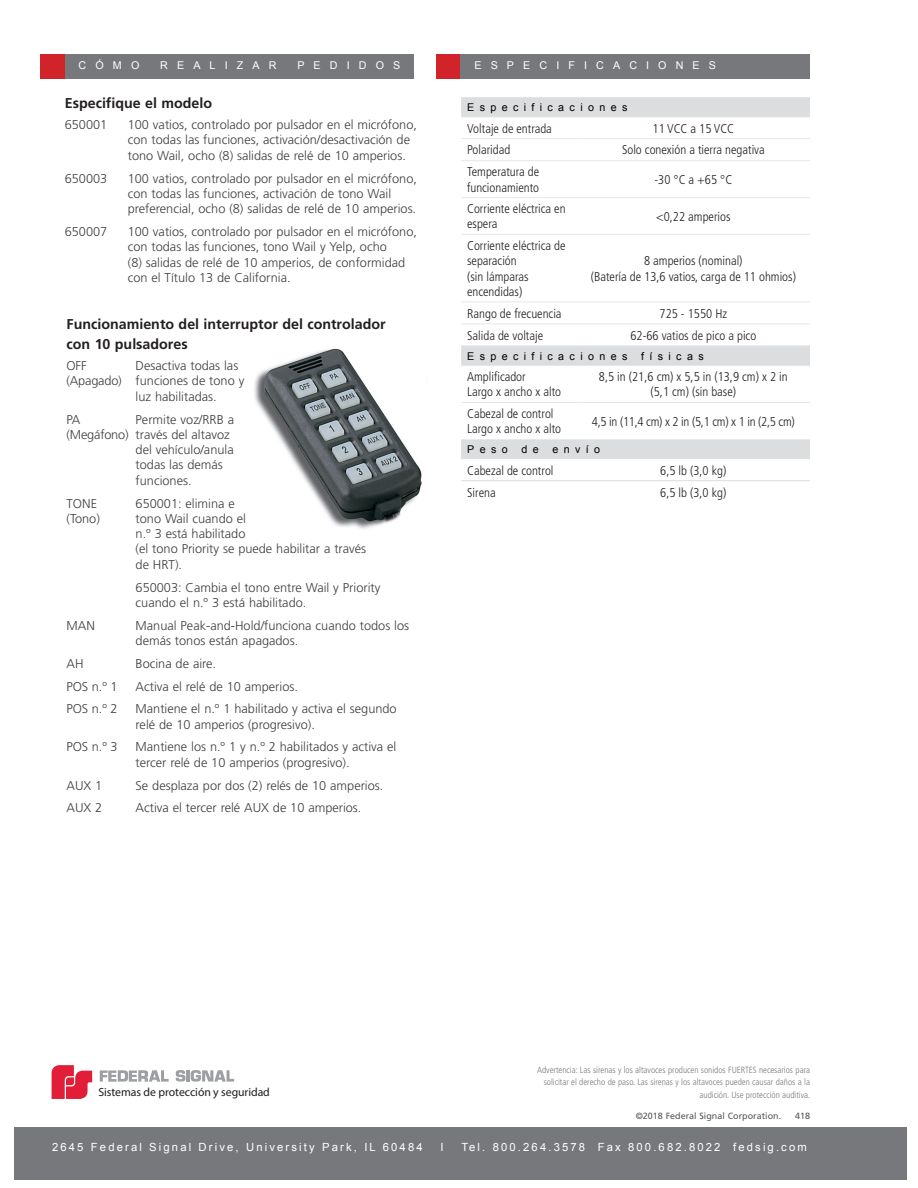
<style>
.page{position:relative;width:918px;height:1188px;background:#fff}
.page>*{position:absolute;margin:0;border:0;box-sizing:border-box;transform-origin:0 0}
.t1{font:700 14.25px/20.2px "Frutiger";color:#231f20}
.t2{font:300 12.75px/15.3px "Frutiger";color:#3e3e3f}
.t3{font:300 condensed 12.75px/15.3px "Frutiger";color:#231f20}
.t4{font:300 condensed 12.75px "Frutiger";letter-spacing:-.02em;color:#231f20}
.t5{font:11.7px "Myriad Pro";letter-spacing:-.005em;color:#211d1e}
.t6{font:11.25px "Arial";letter-spacing:.19em;color:#fff}
.t7{font:11.25px "Arial";letter-spacing:.25em;color:#fff}
.t8{font:10.8px "Arial";letter-spacing:.5em;color:#000}
.t9{font:10.8px "Arial";letter-spacing:.85em;color:#fff}
.t10{font:300 condensed 9px/12.8px "Frutiger";color:#787a7d;text-align:right}
.t11{font:9px "Frutiger";color:#57585a}
</style>
<div class="page">
<div style="left:14px;top:1127px;width:892px;height:52px;background:#76787b"></div>
<svg style="left:461px;top:97px;width:349px;height:362px"></svg>
<hr style="left:461px;top:117px;width:116px;height:1px;background:#e6e7e9">
<hr style="left:577px;top:117px;width:233px;height:1px;background:#e6e7e9">
<hr style="left:461px;top:138px;width:116px;height:1px;background:#e6e7e9">
<hr style="left:577px;top:138px;width:233px;height:1px;background:#e6e7e9">
<hr style="left:461px;top:160px;width:116px;height:1px;background:#e6e7e9">
<hr style="left:577px;top:160px;width:233px;height:1px;background:#e6e7e9">
<hr style="left:461px;top:197px;width:116px;height:1px;background:#e6e7e9">
<hr style="left:577px;top:197px;width:233px;height:1px;background:#e6e7e9">
<hr style="left:461px;top:234px;width:116px;height:1px;background:#e6e7e9">
<hr style="left:577px;top:234px;width:233px;height:1px;background:#e6e7e9">
<hr style="left:461px;top:302px;width:116px;height:1px;background:#e6e7e9">
<hr style="left:577px;top:302px;width:233px;height:1px;background:#e6e7e9">
<hr style="left:461px;top:323px;width:116px;height:1px;background:#e6e7e9">
<hr style="left:577px;top:323px;width:233px;height:1px;background:#e6e7e9">
<hr style="left:461px;top:345px;width:116px;height:1px;background:#e6e7e9">
<hr style="left:577px;top:345px;width:233px;height:1px;background:#e6e7e9">
<hr style="left:461px;top:365px;width:116px;height:1px;background:#e6e7e9">
<hr style="left:577px;top:365px;width:233px;height:1px;background:#e6e7e9">
<hr style="left:461px;top:402px;width:116px;height:1px;background:#e6e7e9">
<hr style="left:577px;top:402px;width:233px;height:1px;background:#e6e7e9">
<hr style="left:461px;top:480px;width:116px;height:1px;background:#dcdddf">
<hr style="left:577px;top:480px;width:233px;height:1px;background:#dcdddf">
<svg style="left:52px;top:1065px;width:40px;height:34px"></svg>
<svg style="left:176px;top:1070px;width:58px;height:12px"></svg>
<svg style="left:100px;top:1070px;width:69px;height:12px"></svg>
<img style="left:254px;top:348px;width:168px;height:181px">
<div style="left:40px;top:54px;width:26px;height:25px;background:#d1232a"></div>
<div style="left:436px;top:54px;width:25px;height:25px;background:#d1232a"></div>
<div style="left:65px;top:54px;width:349px;height:25px;background:#76787b"></div>
<div style="left:461px;top:54px;width:349px;height:25px;background:#76787b"></div>
<p class="t9" style="left:79px;top:58px;width:62px">CÓMO</p>
<p class="t9" style="left:160px;top:58px;width:118px">REALIZAR</p>
<p class="t9" style="left:297px;top:58px;width:104px">PEDIDOS</p>
<p class="t9" style="left:474px;top:58px;width:243px">ESPECIFICACIONES</p>
<p class="t1" style="left:65px;top:93px;width:149px">Especifique el modelo</p>
<p class="t2" style="left:65px;top:117px;width:44px">650001</p>
<p class="t2" style="left:128px;top:117px;width:291px">100 vatios, controlado por pulsador en el micrófono, con todas las funciones, activación/desactivación de tono Wail, ocho (8) salidas de relé de 10 amperios.</p>
<p class="t2" style="left:65px;top:171px;width:44px">650003</p>
<p class="t2" style="left:128px;top:171px;width:291px">100 vatios, controlado por pulsador en el micrófono, con todas las funciones, activación de tono Wail preferencial, ocho (8) salidas de relé de 10 amperios.</p>
<p class="t2" style="left:65px;top:224px;width:44px">650007</p>
<p class="t2" style="left:128px;top:224px;width:291px">100 vatios, controlado por pulsador en el micrófono, con todas las funciones, tono Wail y Yelp, ocho<br>(8) salidas de relé de 10 amperios, de conformidad con el Título 13 de California.</p>
<p class="t1" style="left:67px;top:313px;width:321px">Funcionamiento del interruptor del controlador con 10 pulsadores</p>
<p class="t2" style="left:67px;top:358px;width:22px">OFF</p>
<p class="t2" style="left:136px;top:358px;width:104px">Desactiva todas las</p>
<p class="t2" style="left:67px;top:374px;width:179px">(Apagado) funciones de tono y</p>
<p class="t2" style="left:136px;top:389px;width:83px">luz habilitadas.</p>
<p class="t2" style="left:67px;top:412px;width:15px">PA</p>
<p class="t2" style="left:136px;top:412px;width:100px">Permite voz/RRB a</p>
<p class="t2" style="left:67px;top:427px;width:165px">(Megáfono) través del altavoz</p>
<p class="t2" style="left:136px;top:442px;width:100px">del vehículo/anula</p>
<p class="t2" style="left:136px;top:458px;width:89px">todas las demás</p>
<p class="t2" style="left:136px;top:473px;width:57px">funciones.</p>
<p class="t2" style="left:67px;top:496px;width:32px">TONE</p>
<p class="t2" style="left:136px;top:496px;width:101px">650001: elimina e</p>
<p class="t2" style="left:67px;top:511px;width:35px">(Tono)</p>
<p class="t2" style="left:136px;top:511px;width:232px">tono Wail cuando el<br>n.º 3 está habilitado<br>(el tono Priority se puede habilitar a través de HRT).</p>
<p class="t2" style="left:136px;top:580px;width:246px">650003: Cambia el tono entre Wail y Priority cuando el n.º 3 está habilitado.</p>
<p class="t2" style="left:67px;top:618px;width:30px">MAN</p>
<p class="t2" style="left:136px;top:618px;width:275px">Manual Peak-and-Hold/funciona cuando todos los demás tonos están apagados.</p>
<p class="t2" style="left:67px;top:656px;width:19px">AH</p>
<p class="t2" style="left:136px;top:656px;width:82px">Bocina de aire.</p>
<p class="t2" style="left:67px;top:679px;width:53px">POS n.º 1</p>
<p class="t2" style="left:136px;top:679px;width:164px">Activa el relé de 10 amperios.</p>
<p class="t2" style="left:67px;top:701px;width:53px">POS n.º 2</p>
<p class="t2" style="left:136px;top:701px;width:263px">Mantiene el n.º 1 habilitado y activa el segundo relé de 10 amperios (progresivo).</p>
<p class="t2" style="left:67px;top:740px;width:53px">POS n.º 3</p>
<p class="t2" style="left:136px;top:740px;width:262px">Mantiene los n.º 1 y n.º 2 habilitados y activa el tercer relé de 10 amperios (progresivo).</p>
<p class="t2" style="left:67px;top:778px;width:37px">AUX 1</p>
<p class="t2" style="left:136px;top:778px;width:249px">Se desplaza por dos (2) relés de 10 amperios.</p>
<p class="t2" style="left:67px;top:800px;width:37px">AUX 2</p>
<p class="t2" style="left:136px;top:800px;width:227px">Activa el tercer relé AUX de 10 amperios.</p>
<p class="t8" style="left:467px;top:100px;width:162px">Especificaciones</p>
<p class="t3" style="left:467px;top:121px;width:86px">Voltaje de entrada</p>
<p class="t3" style="left:653px;top:121px;width:83px">11 VCC a 15 VCC</p>
<p class="t3" style="left:467px;top:143px;width:45px">Polaridad</p>
<p class="t3" style="left:622px;top:143px;width:144px">Solo conexión a tierra negativa</p>
<p class="t3" style="left:467px;top:164px;width:74px">Temperatura de funcionamiento</p>
<p class="t3" style="left:655px;top:172px;width:79px">-30 °C a +65 °C</p>
<p class="t3" style="left:467px;top:201px;width:100px">Corriente eléctrica en espera</p>
<p class="t3" style="left:656px;top:209px;width:76px">&lt;0,22 amperios</p>
<p class="t3" style="left:467px;top:238px;width:100px">Corriente eléctrica de separación<br>(sin lámparas encendidas)</p>
<p class="t3" style="left:591px;top:253px;width:207px;text-align:center">8 amperios (nominal)<br>(Batería de 13,6 vatios, carga de 11 ohmios)</p>
<p class="t3" style="left:467px;top:306px;width:96px">Rango de frecuencia</p>
<p class="t3" style="left:660px;top:306px;width:69px">725 - 1550 Hz</p>
<p class="t3" style="left:467px;top:328px;width:78px">Salida de voltaje</p>
<p class="t3" style="left:630px;top:328px;width:127px">62-66 vatios de pico a pico</p>
<p class="t8" style="left:467px;top:349px;width:162px">Especificaciones</p>
<p class="t8" style="left:641px;top:349px;width:64px">físicas</p>
<p class="t3" style="left:467px;top:369px;width:95px">Amplificador<br>Largo x ancho x alto</p>
<p class="t3" style="left:599px;top:369px;width:190px;text-align:center">8,5 in (21,6 cm) x 5,5 in (13,9 cm) x 2 in (5,1 cm) (sin base)</p>
<p class="t3" style="left:467px;top:406px;width:95px">Cabezal de control<br>Largo x ancho x alto</p>
<p class="t4" style="left:592px;top:414px;width:204px">4,5 in (11,4 cm) x 2 in (5,1 cm) x 1 in (2,5 cm)</p>
<p class="t8" style="left:467px;top:442px;width:42px">Peso</p>
<p class="t8" style="left:521px;top:442px;width:19px">d e</p>
<p class="t8" style="left:552px;top:442px;width:49px">envío</p>
<p class="t3" style="left:467px;top:463px;width:88px">Cabezal de control</p>
<p class="t3" style="left:660px;top:463px;width:68px">6,5 lb (3,0 kg)</p>
<p class="t3" style="left:467px;top:485px;width:30px">Sirena</p>
<p class="t3" style="left:660px;top:485px;width:68px">6,5 lb (3,0 kg)</p>
<p class="t5" style="left:98px;top:1085px;width:173px">Sistemas de protección y seguridad</p>
<p class="t10" style="left:537px;top:1063px;width:275px">Advertencia: Las sirenas y los altavoces producen sonidos FUERTES necesarios para solicitar el derecho de paso. Las sirenas y los altavoces pueden causar daños a la audición. Use protección auditiva.</p>
<p class="t11" style="left:636px;top:1110px;width:147px">©2018 Federal Signal Corporation.</p>
<p class="t11" style="left:795px;top:1110px;width:17px">418</p>
<p class="t7" style="left:328px;top:1139px;width:117px">T 708.534.4756</p>
<p class="t7" style="left:458px;top:1139px;width:117px">F 708.534.4852</p>
<p class="t7" style="left:588px;top:1139px;width:188px">federalsignal-indust.com</p>
<p class="t6" style="left:789px;top:1139px;width:4px">|</p>
<p class="t6" style="left:52px;top:1140px;width:372px">2645 Federal Signal Drive, University Park, IL 60484</p>
<p class="t6" style="left:441px;top:1140px;width:5px">I</p>
<p class="t6" style="left:461px;top:1140px;width:25px">Tel.</p>
<p class="t6" style="left:501px;top:1140px;width:313px">00.26 .3578 Fax 800.682.8022 fedsig.com2</p>
</div>
